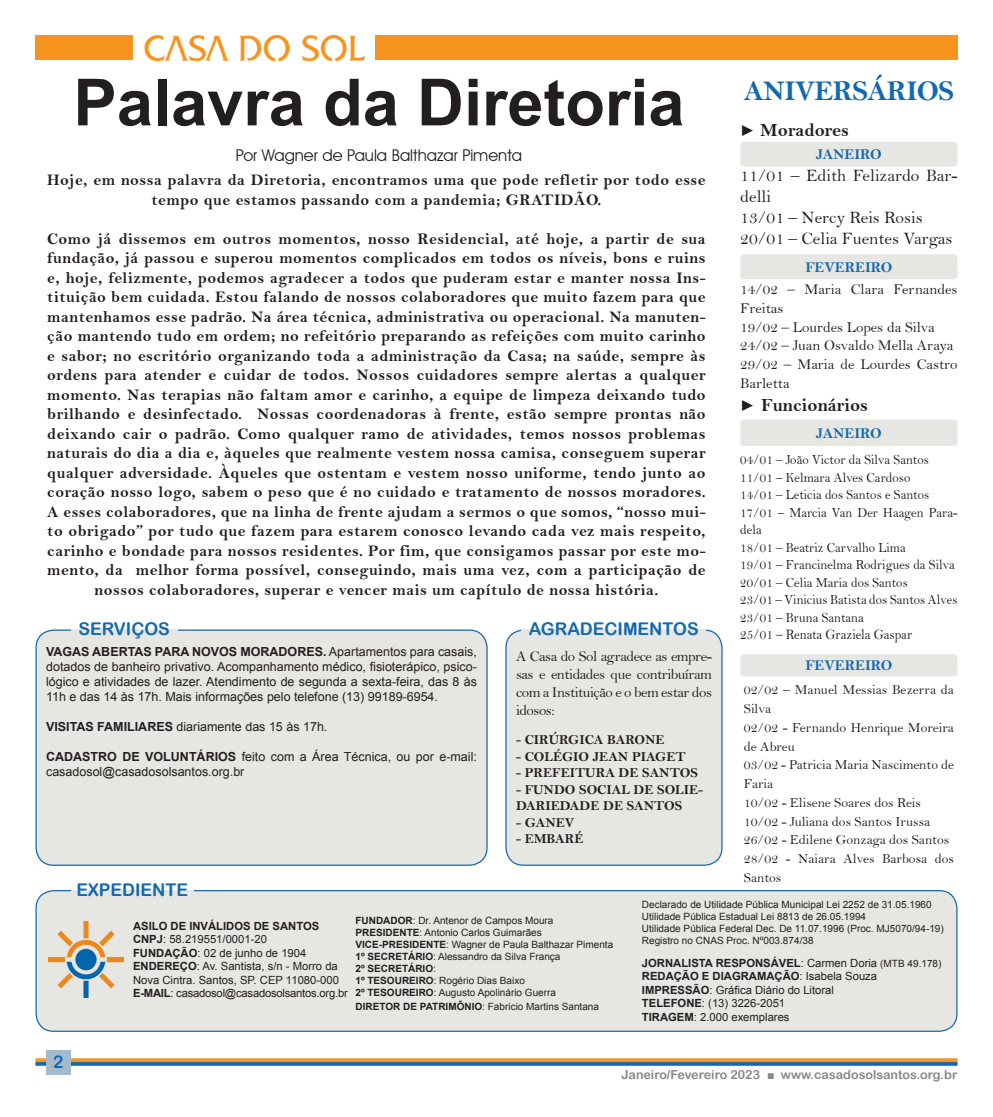
<style>
.page{position:relative;width:993px;height:1117px;background:#fff}
.page>*{position:absolute;margin:0;border:0;box-sizing:border-box;transform-origin:0 0}
.t1{font:700 65px "Arial";color:#231f20}
.t2{font:28.75px "Bell MT Bold";letter-spacing:-.02em;color:#1468ae}
.t3{font:18.75px "Bell MT Bold";color:#231f20}
.t4{font:17.5px/21px "Bell";color:#231f20}
.t5{font:17.5px "Arial Rounded MT Bold";color:#1468ae}
.t6{font:16.25px/19.5px "Bell MT Bold";letter-spacing:.03em;color:#231f20;text-align:center}
.t7{font:16.25px "Avant Garde IT Cby BT";color:#231f20}
.t8{font:15px/18.8px "Bell";color:#231f20}
.t9{font:15px "Bell MT Bold";color:#1468ae}
.t10{font:14.62px "Bell";color:#231f20;scale:.89 1}
.t11{font:14px/17.5px "Bell";color:#231f20;scale:.93 1}
.t12{font:13.75px/18.8px "Bell";color:#231f20}
.t13{font:13.75px/16.5px "Bell MT Bold";color:#231f20}
.t14{font:12.5px/15px "Arial";color:#231f20;text-align:justify}
.t15{font:12.5px "Arial Rounded MT Bold";color:#868786}
.t16{font:11.25px/13.5px "Arial";color:#231f20}
.t17{font:10px/12px "Arial";color:#231f20}
.s1{font-weight:700}
.s2{font-family:"Lucida Sans Unicode"}
.s3{font-size:10px}
.s4{font-family:"Arial"}
</style>
<div class="page">
<svg style="left:35px;top:1061px;width:922px;height:4px"></svg>
<svg style="left:35px;top:1058px;width:922px;height:3px;fill:#f79321"></svg>
<div style="left:46px;top:1049px;width:25px;height:25px;background:#a2bccd"></div>
<img style="left:144px;top:35px;width:221px;height:25px">
<div style="left:35px;top:35px;width:98px;height:25px;background:#f79321"></div>
<div style="left:375px;top:35px;width:582px;height:25px;background:#f79321"></div>
<div style="left:36px;top:890px;width:920px;height:140px;background:#e6e6e2;border-radius:18px"></div>
<div style="left:35px;top:889px;width:922px;height:142px;border:1px solid #1468ae;border-radius:18px"></div>
<img style="left:48px;top:921px;width:76px;height:76px">
<div style="left:71px;top:889px;width:122px;height:11px;background:#e6e6e2"></div>
<div style="left:36px;top:630px;width:451px;height:235px;background:#e6e6e2;border-radius:18px"></div>
<div style="left:35px;top:629px;width:452px;height:236px;border:1px solid #1468ae;border-radius:18px"></div>
<div style="left:71px;top:629px;width:106px;height:10px;background:#e6e6e2"></div>
<div style="left:740px;top:142px;width:217px;height:25px;background:#e6e6e2;border-radius:4px"></div>
<div style="left:740px;top:254px;width:217px;height:25px;background:#e6e6e2;border-radius:4px"></div>
<div style="left:740px;top:654px;width:217px;height:22px;background:#e6e6e2;border-radius:4px"></div>
<div style="left:740px;top:419px;width:217px;height:27px;background:#e6e6e2;border-radius:4px"></div>
<div style="left:506px;top:630px;width:215px;height:235px;background:#e6e6e2;border-radius:18px"></div>
<div style="left:505px;top:629px;width:217px;height:236px;border:1px solid #1468ae;border-radius:18px"></div>
<div style="left:521px;top:629px;width:184px;height:10px;background:#e6e6e2"></div>
<h1 class="t1" style="left:73px;top:59px;width:612px">Palavra da Diretoria</h1>
<p class="t7" style="left:236px;top:145px;width:287px">Por Wagner de Paula Balthazar Pimenta</p>
<p class="t6" style="left:47px;top:170px;width:659px">Hoje, em nossa palavra da Diretoria, encontramos uma que pode refletir por todo esse tempo que estamos passando com a pandemia; GRATIDÃO.</p>
<p class="t6" style="left:47px;top:228px;width:659px">Como já dissemos em outros momentos, nosso Residencial, até hoje, a partir de sua fundação, já passou e superou momentos complicados em todos os níveis, bons e ruins e, hoje, felizmente, podemos agradecer a todos que puderam estar e manter nossa Ins&shy;tituição bem cuidada. Estou falando de nossos colaboradores que muito fazem para que mantenhamos esse padrão. Na área técnica, administrativa ou operacional. Na manuten&shy;ção mantendo tudo em ordem; no refeitório preparando as refeições com muito carinho e sabor; no escritório organizando toda a administração da Casa; na saúde, sempre às ordens para atender e cuidar de todos. Nossos cuidadores sempre alertas a qualquer momento. Nas terapias não faltam amor e carinho, a equipe de limpeza deixando tudo brilhando e desinfectado. Nossas coordenadoras à frente, estão sempre prontas não deixando cair o padrão. Como qualquer ramo de atividades, temos nossos problemas naturais do dia a dia e, àqueles que realmente vestem nossa camisa, conseguem superar qualquer adversidade. Àqueles que ostentam e vestem nosso uniforme, tendo junto ao coração nosso logo, sabem o peso que é no cuidado e tratamento de nossos moradores.<br>A esses colaboradores, que na linha de frente ajudam a sermos o que somos, “nosso mui&shy;to obrigado” por tudo que fazem para estarem conosco levando cada vez mais respeito, carinho e bondade para nossos residentes. Por fim, que consigamos passar por este mo&shy;mento, da melhor forma possível, conseguindo, mais uma vez, com a participação de nossos colaboradores, superar e vencer mais um capítulo de nossa história.</p>
<p class="t5" style="left:78px;top:618px;width:93px">SERVIÇOS</p>
<p class="t14" style="left:46px;top:644px;width:432px"><span class="s1">VAGAS ABERTAS PARA NOVOS MORADORES.</span> Apartamentos para casais, dotados de banheiro privativo. Acompanhamento médico, fisioterápico, psico&shy;lógico e atividades de lazer. Atendimento de segunda a sexta-feira, das 8 às 11h e das 14 às 17h. Mais informações pelo telefone (13) 99189-6954.</p>
<p class="t14" style="left:46px;top:719px;width:283px"><span class="s1">VISITAS FAMILIARES</span> diariamente das 15 às 17h.</p>
<p class="t14" style="left:46px;top:749px;width:432px"><span class="s1">CADASTRO DE VOLUNTÁRIOS</span> feito com a Área Técnica, ou por e-mail: casadosol@casadosolsantos.org.br</p>
<p class="t5" style="left:76px;top:879px;width:113px">EXPEDIENTE</p>
<p class="t5" style="left:528px;top:618px;width:172px">AGRADECIMENTOS</p>
<p class="t8" style="left:516px;top:647px;width:197px;line-height:18px;text-align:justify">A Casa do Sol agradece as empre&shy;sas e entidades que contribuíram com a Instituição e o bem estar dos idosos:</p>
<p class="t13" style="left:516px;top:731px;width:150px">- CIRÚRGICA BARONE</p>
<p class="t13" style="left:516px;top:747px;width:171px">- COLÉGIO JEAN PIAGET</p>
<p class="t13" style="left:516px;top:764px;width:183px">- PREFEITURA DE SANTOS</p>
<p class="t13" style="left:516px;top:780px;width:189px">- FUNDO SOCIAL DE SOLIE-<br>DARIEDADE DE SANTOS</p>
<p class="t13" style="left:516px;top:813px;width:60px">- GANEV</p>
<p class="t13" style="left:516px;top:830px;width:69px">- EMBARÉ</p>
<h2 class="t2" style="left:743px;top:74px;width:212px">ANIVERSÁRIOS</h2>
<p class="t3" style="left:740px;top:118px;width:110px"><span class="s2">▶</span> Moradores</p>
<p class="t9" style="left:815px;top:145px;width:67px">JANEIRO</p>
<p class="t4" style="left:740px;top:165px;width:219px">11/01 – Edith Felizardo Bar&shy;delli<br>13/01 – Nercy Reis Rosis<br>20/01 – Celia Fuentes Vargas</p>
<p class="t9" style="left:805px;top:258px;width:88px">FEVEREIRO</p>
<p class="t8" style="left:740px;top:280px;width:219px">14/02 – Maria Clara Fernandes<br>Freitas<br>19/02 – Lourdes Lopes da Silva<br>24/02 – Juan Osvaldo Mella Araya<br>29/02 – Maria de Lourdes Castro<br>Barletta</p>
<p class="t3" style="left:740px;top:393px;width:129px"><span class="s2">▶</span> Funcionários</p>
<p class="t9" style="left:815px;top:424px;width:67px">JANEIRO</p>
<p class="t11" style="left:740px;top:450px;width:235px">04/01 – João Victor da Silva Santos<br>11/01 – Kelmara Alves Cardoso<br>14/01 – Leticia dos Santos e Santos<br>17/01 – Marcia Van Der Haagen Para&shy;dela<br>18/01 – Beatriz Carvalho Lima<br>19/01 – Francinelma Rodrigues da Silva<br>20/01 – Celia Maria dos Santos<br>23/01 – Vinicius Batista dos Santos Alves<br>23/01 – Bruna Santana</p>
<p class="t10" style="left:740px;top:625px;width:194px">25/01 – Renata Graziela Gaspar</p>
<p class="t9" style="left:805px;top:656px;width:88px">FEVEREIRO</p>
<p class="t12" style="left:743px;top:680px;width:211px">02/02 – Manuel Messias Bezerra da<br>Silva<br>02/02 - Fernando Henrique Moreira de Abreu<br>03/02 - Patricia Maria Nascimento de<br>Faria<br>10/02 - Elisene Soares dos Reis<br>10/02 - Juliana dos Santos Irussa<br>26/02 - Edilene Gonzaga dos Santos<br>28/02 - Naiara Alves Barbosa dos<br>Santos</p>
<p class="t5" style="left:53px;top:1051px;width:12px">2</p>
<p class="t16" style="left:133px;top:919px;width:216px"><span class="s1">ASILO DE INVÁLIDOS DE SANTOS CNPJ</span>: 58.219551/0001-20<br><span class="s1">FUNDAÇÃO</span>: 02 de junho de 1904<br><span class="s1">ENDEREÇO</span>: Av. Santista, s/n - Morro da Nova Cintra. Santos, SP. CEP 11080-000<br><span class="s1">E-MAIL</span>: casadosol@casadosolsantos.org.br</p>
<p class="t17" style="left:355px;top:914px;width:259px"><span class="s1">FUNDADOR</span>: Dr. Antenor de Campos Moura <span class="s1">PRESIDENTE</span>: Antonio Carlos Guimarães <span class="s1">VICE-PRESIDENTE</span>: Wagner de Paula Balthazar Pimenta <span class="s1">1º SECRETÁRIO</span>: Alessandro da Silva França<br><span class="s1">2º SECRETÁRIO</span>:<br><span class="s1">1º TESOUREIRO</span>: Rogério Dias Baixo<br><span class="s1">2º TESOUREIRO</span>: Augusto Apolinário Guerra</p>
<p class="t17" style="left:355px;top:999px;width:245px"><span class="s1">DIRETOR DE PATRIMÔNIO</span>: Fabricio Martins Santana</p>
<p class="t17" style="left:641px;top:898px;width:303px">Declarado de Utilidade Pública Municipal Lei 2252 de 31.05.1960<br>Utilidade Pública Estadual Lei 8813 de 26.05.1994<br>Utilidade Pública Federal Dec. De 11.07.1996 (Proc. MJ5070/94-19)<br>Registro no CNAS Proc. Nº003.874/38</p>
<p class="t16" style="left:641px;top:956px;width:301px"><span class="s1">JORNALISTA RESPONSÁVEL</span>: Carmen Doria <span class="s3">(MTB 49.178)<br></span><span class="s1">REDAÇÃO E DIAGRAMAÇÃO</span>: Isabela Souza <span class="s1">IMPRESSÃO</span>: Gráfica Diário do Litoral<br><span class="s1">TELEFONE</span>: (13) 3226-2051<br><span class="s1">TIRAGEM</span>: 2.000 exemplares</p>
<p class="t15" style="left:621px;top:1066px;width:337px">Janeiro/Fevereiro 2023 <span class="s4">■</span> www.casadosolsantos.org.br</p>
</div>
